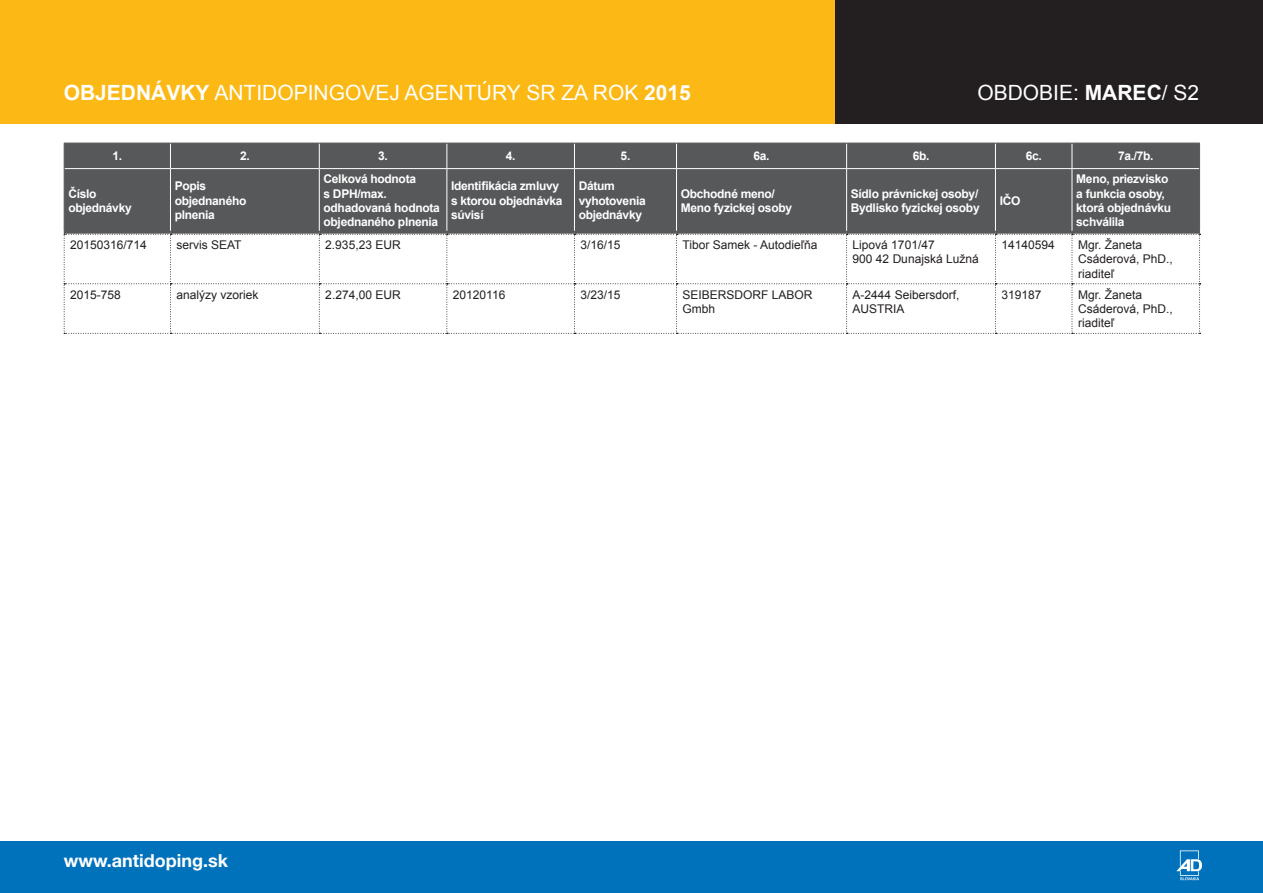
<style>
.page{position:relative;width:1263px;height:893px;background:#fff}
.page>*{position:absolute;margin:0;border:0;box-sizing:border-box;transform-origin:0 0}
.t1{font:21px "Arial";color:#fff}
.t2{font:700 18px "Helvetica Neue CE";color:#fff}
.t3{font:700 12px/14.4px "Arial";letter-spacing:-.025em;color:#fff}
.t4{font:12px/14.4px "Arial";color:#231f20}
.s1{font-weight:700}
</style>
<div class="page">
<div style="left:0;top:0;width:1263px;height:123px;background:#fcb814"></div>
<div style="left:835px;top:0;width:428px;height:123px;background:#231f20"></div>
<div style="left:0;top:842px;width:1263px;height:51px;background:#0072bc"></div>
<svg style="left:1176px;top:850px;width:26px;height:30px"></svg>
<div style="left:65px;top:144px;width:1134px;height:87px;background:#57585a"></div>
<svg style="left:170px;top:144px;width:1px;height:24px"></svg>
<svg style="left:319px;top:144px;width:1px;height:24px"></svg>
<svg style="left:446px;top:144px;width:1px;height:24px"></svg>
<svg style="left:574px;top:144px;width:1px;height:24px"></svg>
<svg style="left:676px;top:144px;width:1px;height:24px"></svg>
<svg style="left:846px;top:144px;width:1px;height:24px"></svg>
<svg style="left:995px;top:144px;width:1px;height:24px"></svg>
<svg style="left:1071px;top:144px;width:1px;height:24px"></svg>
<hr style="left:65px;top:168px;width:105px;height:1px;background:#fff">
<hr style="left:170px;top:168px;width:149px;height:1px;background:#fff">
<hr style="left:170px;top:169px;width:1px;height:62px;background:#fff">
<hr style="left:319px;top:168px;width:128px;height:1px;background:#fff">
<hr style="left:319px;top:169px;width:1px;height:62px;background:#fff">
<hr style="left:447px;top:168px;width:127px;height:1px;background:#fff">
<hr style="left:446px;top:169px;width:1px;height:62px;background:#fff">
<hr style="left:574px;top:168px;width:102px;height:1px;background:#fff">
<hr style="left:574px;top:169px;width:1px;height:62px;background:#fff">
<hr style="left:676px;top:168px;width:171px;height:1px;background:#fff">
<hr style="left:676px;top:169px;width:1px;height:62px;background:#fff">
<hr style="left:847px;top:168px;width:148px;height:1px;background:#fff">
<hr style="left:846px;top:169px;width:1px;height:62px;background:#fff">
<hr style="left:995px;top:168px;width:77px;height:1px;background:#fff">
<hr style="left:995px;top:169px;width:1px;height:62px;background:#fff">
<hr style="left:1072px;top:168px;width:127px;height:1px;background:#fff">
<hr style="left:1071px;top:169px;width:1px;height:62px;background:#fff">
<hr style="left:64px;top:143px;width:106px;height:1px;background:#57585a">
<svg style="left:64px;top:144px;width:1px;height:25px"></svg>
<hr style="left:170px;top:143px;width:149px;height:1px;background:#57585a">
<hr style="left:319px;top:143px;width:128px;height:1px;background:#57585a">
<hr style="left:447px;top:143px;width:127px;height:1px;background:#57585a">
<hr style="left:574px;top:143px;width:102px;height:1px;background:#57585a">
<hr style="left:676px;top:143px;width:171px;height:1px;background:#57585a">
<hr style="left:847px;top:143px;width:148px;height:1px;background:#57585a">
<hr style="left:995px;top:143px;width:77px;height:1px;background:#57585a">
<hr style="left:1072px;top:143px;width:128px;height:1px;background:#57585a">
<svg style="left:1199px;top:143px;width:1px;height:26px"></svg>
<hr style="left:64px;top:169px;width:1px;height:62px;background:#57585a">
<hr style="left:1199px;top:169px;width:1px;height:62px;background:#57585a">
<hr style="left:64px;top:231px;width:106px;height:3px;background:#57585a">
<hr style="left:170px;top:231px;width:149px;height:3px;background:#57585a">
<hr style="left:319px;top:231px;width:128px;height:3px;background:#57585a">
<hr style="left:447px;top:231px;width:127px;height:3px;background:#57585a">
<hr style="left:574px;top:231px;width:102px;height:3px;background:#57585a">
<hr style="left:676px;top:231px;width:171px;height:3px;background:#57585a">
<hr style="left:847px;top:231px;width:148px;height:3px;background:#57585a">
<hr style="left:995px;top:231px;width:77px;height:3px;background:#57585a">
<hr style="left:1072px;top:231px;width:128px;height:3px;background:#57585a">
<svg style="left:64px;top:234px;width:1136px;height:100px"></svg>
<h1 class="t1" style="left:64px;top:79px;width:629px"><span class="s1">OBJEDNÁVKY</span> ANTIDOPINGOVEJ AGENTÚRY SR ZA ROK <span class="s1">2015</span></h1>
<h1 class="t1" style="left:977px;top:79px;width:223px">OBDOBIE: <span class="s1">MAREC</span>/ S2</h1>
<p class="t3" style="left:112px;top:149px;width:11px">1.</p>
<p class="t3" style="left:240px;top:149px;width:11px">2.</p>
<p class="t3" style="left:378px;top:149px;width:11px">3.</p>
<p class="t3" style="left:506px;top:149px;width:11px">4.</p>
<p class="t3" style="left:621px;top:149px;width:11px">5.</p>
<p class="t3" style="left:753px;top:149px;width:18px">6a.</p>
<p class="t3" style="left:913px;top:149px;width:18px">6b.</p>
<p class="t3" style="left:1026px;top:149px;width:18px">6c.</p>
<p class="t3" style="left:1118px;top:149px;width:37px">7a./7b.</p>
<p class="t3" style="left:68px;top:187px;width:65px">Číslo objednávky</p>
<p class="t3" style="left:175px;top:179px;width:73px">Popis objednaného plnenia</p>
<p class="t3" style="left:324px;top:172px;width:118px">Celková hodnota<br>s DPH/max. odhadovaná hodnota objednaného plnenia</p>
<p class="t3" style="left:451px;top:179px;width:113px">Identifikácia zmluvy s ktorou objednávka súvisí</p>
<p class="t3" style="left:579px;top:179px;width:69px">Dátum vyhotovenia objednávky</p>
<p class="t3" style="left:681px;top:187px;width:113px">Obchodné meno/<br>Meno fyzickej osoby</p>
<p class="t3" style="left:851px;top:187px;width:130px">Sídlo právnickej osoby/<br>Bydlisko fyzickej osoby</p>
<p class="t3" style="left:1000px;top:194px;width:22px">IČO</p>
<p class="t3" style="left:1076px;top:172px;width:96px">Meno, priezvisko a funkcia osoby, ktorá objednávku schválila</p>
<p class="t4" style="left:70px;top:238px;width:78px">20150316/714</p>
<p class="t4" style="left:176px;top:238px;width:67px">servis SEAT</p>
<p class="t4" style="left:325px;top:238px;width:77px">2.935,23 EUR</p>
<p class="t4" style="left:580px;top:238px;width:42px">3/16/15</p>
<p class="t4" style="left:682px;top:238px;width:137px">Tibor Samek - Autodieľňa</p>
<p class="t4" style="left:853px;top:238px;width:128px">Lipová 1701/47<br>900 42 Dunajská Lužná</p>
<p class="t4" style="left:1001px;top:238px;width:55px">14140594</p>
<p class="t4" style="left:1078px;top:238px;width:96px">Mgr. Žaneta<br>Csáderová, PhD., riaditeľ</p>
<p class="t4" style="left:70px;top:287px;width:52px">2015-758</p>
<p class="t4" style="left:176px;top:287px;width:84px">analýzy vzoriek</p>
<p class="t4" style="left:325px;top:287px;width:77px">2.274,00 EUR</p>
<p class="t4" style="left:453px;top:287px;width:54px">20120116</p>
<p class="t4" style="left:580px;top:287px;width:42px">3/23/15</p>
<p class="t4" style="left:682px;top:287px;width:132px">SEIBERSDORF LABOR<br>Gmbh</p>
<p class="t4" style="left:853px;top:287px;width:108px">A-2444 Seibersdorf,<br>AUSTRIA</p>
<p class="t4" style="left:1001px;top:287px;width:42px">319187</p>
<p class="t4" style="left:1078px;top:287px;width:96px">Mgr. Žaneta<br>Csáderová, PhD., riaditeľ</p>
<h2 class="t2" style="left:64px;top:850px;width:166px">www.antidoping.sk</h2>
</div>
